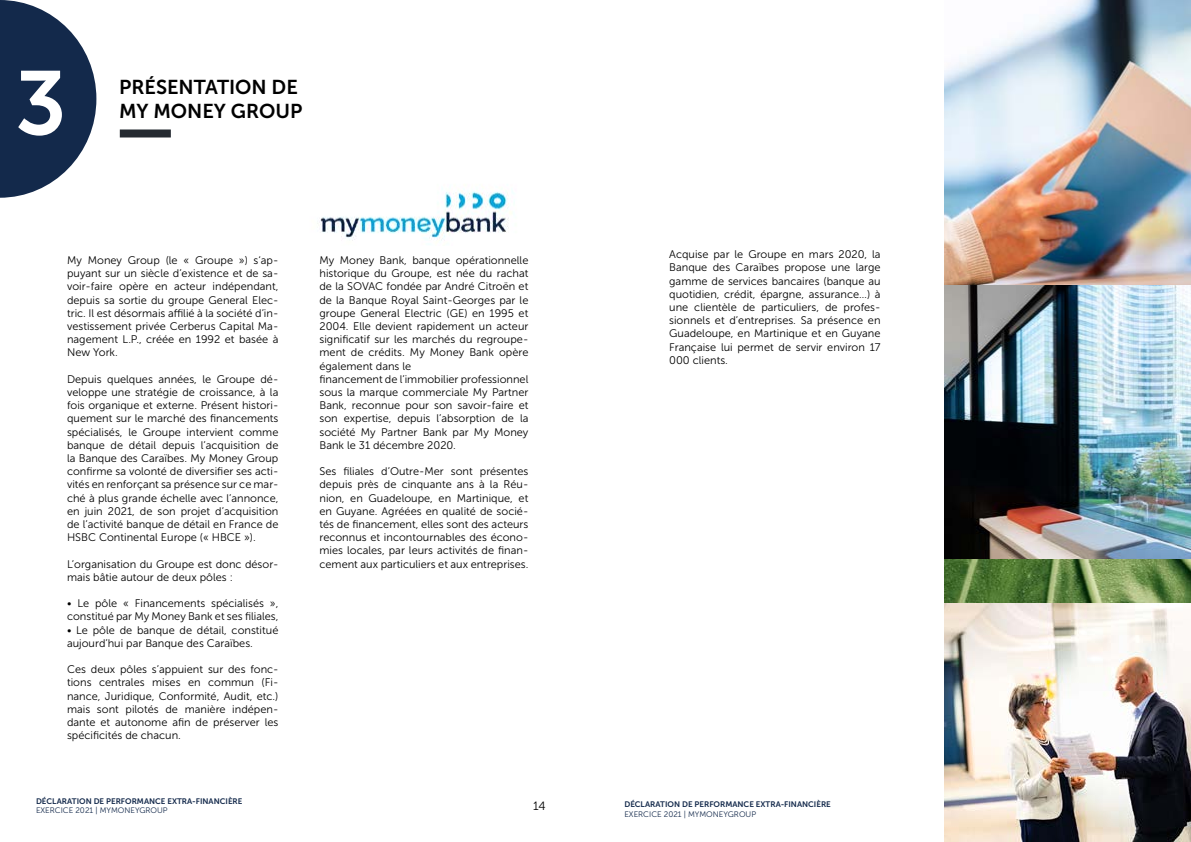
<style>
.page{position:relative;width:1191px;height:842px;background:#fff}
.page>*{position:absolute;margin:0;border:0;box-sizing:border-box;transform-origin:0 0}
.t1{font:90px "Museo Sans 700";color:#fff}
.t2{font:20px "Museo Sans 700";color:#000}
.t3{font:12px "Museo Sans 300";color:#000}
.t4{font:11px/13.2px "Museo Sans 300";color:#000;text-align:justify}
.t5{font:8px "Museo Sans 700";color:#13294b}
.t6{font:8px "Museo Sans 300";color:#13294b}
</style>
<div class="page">
<div style="left:120px;top:129px;width:51px;height:8px;background:#252a31"></div>
<svg style="left:0;top:0;width:96px;height:198px"></svg>
<img style="left:317px;top:191px;width:196px;height:50px">
<img style="left:944px;top:285px;width:247px;height:318px">
<img style="left:944px;top:0;width:247px;height:285px">
<img style="left:944px;top:603px;width:247px;height:238px">
<h1 class="t1" style="left:15px;top:53px;width:53px">3</h1>
<h2 class="t2" style="left:119px;top:76px;width:180px">PRÉSENTATION DE</h2>
<h2 class="t2" style="left:119px;top:100px;width:185px">MY MONEY GROUP</h2>
<p class="t4" style="left:67px;top:254px;width:213px">My Money Group (le « Groupe ») s‘ap&shy;puyant sur un siècle d’existence et de sa&shy;voir-faire opère en acteur indépendant, depuis sa sortie du groupe General Elec&shy;tric. Il est désormais affilié à la société d’in&shy;vestissement privée Cerberus Capital Ma&shy;nagement L.P., créée en 1992 et basée à New York.</p>
<p class="t4" style="left:67px;top:372px;width:213px">Depuis quelques années, le Groupe dé&shy;veloppe une stratégie de croissance, à la fois organique et externe. Présent histori&shy;quement sur le marché des financements spécialisés, le Groupe intervient comme banque de détail depuis l’acquisition de la Banque des Caraïbes. My Money Group confirme sa volonté de diversifier ses acti&shy;vités en renforçant sa présence sur ce mar&shy;ché à plus grande échelle avec l’annonce, en juin 2021, de son projet d’acquisition de l’activité banque de détail en France de HSBC Continental Europe (« HBCE »).</p>
<p class="t4" style="left:67px;top:557px;width:213px">L’organisation du Groupe est donc désor&shy;mais bâtie autour de deux pôles :</p>
<p class="t4" style="left:67px;top:597px;width:213px">• Le pôle « Financements spécialisés », constitué par My Money Bank et ses filiales,</p>
<p class="t4" style="left:67px;top:623px;width:213px">• Le pôle de banque de détail, constitué aujourd’hui par Banque des Caraïbes.</p>
<p class="t4" style="left:67px;top:663px;width:213px">Ces deux pôles s’appuient sur des fonc&shy;tions centrales mises en commun (Fi&shy;nance, Juridique, Conformité, Audit, etc.) mais sont pilotés de manière indépen&shy;dante et autonome afin de préserver les spécificités de chacun.</p>
<p class="t5" style="left:36px;top:797px;width:208px">DÉCLARATION DE PERFORMANCE EXTRA-FINANCIÈRE</p>
<p class="t6" style="left:36px;top:806px;width:133px">EXERCICE 2021 | MYMONEYGROUP</p>
<p class="t4" style="left:319px;top:254px;width:210px;text-align:left">My Money Bank, banque opérationnelle historique du Groupe, est née du rachat de la SOVAC fondée par André Citroën et de la Banque Royal Saint-Georges par le groupe General Electric (GE) en 1995 et 2004. Elle devient rapidement un acteur significatif sur les marchés du regroupe&shy;ment de crédits. My Money Bank opère également dans le<br>financement de l’immobilier professionnel sous la marque commerciale My Partner Bank, reconnue pour son savoir-faire et son expertise, depuis l’absorption de la société My Partner Bank par My Money Bank le 31 décembre 2020.</p>
<p class="t4" style="left:319px;top:465px;width:210px">Ses filiales d’Outre-Mer sont présentes depuis près de cinquante ans à la Réu&shy;nion, en Guadeloupe, en Martinique, et en Guyane. Agréées en qualité de socié&shy;tés de financement, elles sont des acteurs reconnus et incontournables des écono&shy;mies locales, par leurs activités de finan&shy;cement aux particuliers et aux entreprises.</p>
<p class="t3" style="left:533px;top:800px;width:14px">14</p>
<p class="t4" style="left:669px;top:248px;width:213px">Acquise par le Groupe en mars 2020, la Banque des Caraïbes propose une large gamme de services bancaires (banque au quotidien, crédit, épargne, assurance…) à une clientèle de particuliers, de profes&shy;sionnels et d’entreprises. Sa présence en Guadeloupe, en Martinique et en Guyane Française lui permet de servir environ 17<br>000 clients.</p>
<p class="t5" style="left:624px;top:800px;width:208px">DÉCLARATION DE PERFORMANCE EXTRA-FINANCIÈRE</p>
<p class="t6" style="left:624px;top:810px;width:133px">EXERCICE 2021 | MYMONEYGROUP</p>
</div>
